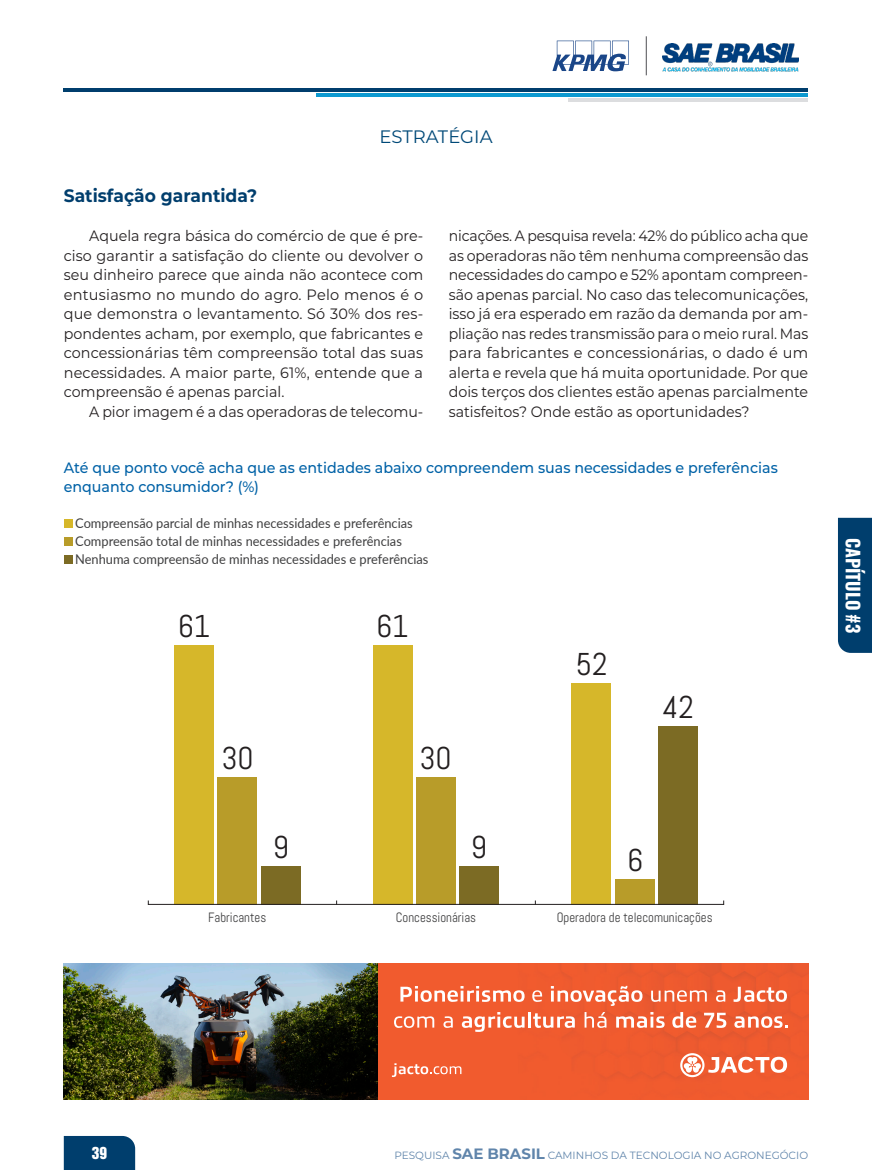
<style>
.page{position:relative;width:872px;height:1170px;background:#fff}
.page>*{position:absolute;margin:0;border:0;box-sizing:border-box;transform-origin:0 0}
.t1{font:31.5px "Abel";color:#231f20}
.t2{font:700 18px "Montserrat";color:#003e6d;scale:.95 1}
.t3{font:700 18px "Oswald";color:#fff}
.t4{font:18px "Montserrat";color:#004978}
.t5{font:15.3px "Helvetica Inserat LT Std";color:#fff}
.t6{font:15px/19.5px "Montserrat";color:#231f20;text-align:justify;scale:.94 1}
.t7{font:15px/19.5px "Montserrat";color:#231f20;text-align:justify;scale:.95 1}
.t8{font:500 15px/19.5px "Montserrat";color:#0062a7;scale:.95 1}
.t9{font:13.5px/18px "Lato";color:#3e3e3f;scale:.95 1}
.t10{font:13.5px "Abel";color:#3e3e3f;scale:.95 1}
.t11{font:10.5px "Montserrat";color:#6085ab}
.s1{font-weight:700;font-size:15px}
</style>
<div class="page">
<svg style="left:64px;top:91px;width:744px;height:8px"></svg>
<div style="left:64px;top:1136px;width:71px;height:33px;background:#003e6d"></div>
<div style="left:838px;top:518px;width:34px;height:135px;background:#003e6d"></div>
<svg style="left:552px;top:41px;width:77px;height:30px"></svg>
<hr style="left:316px;top:93px;width:492px;height:3px;background:#0d99d0">
<hr style="left:64px;top:88px;width:744px;height:3px;background:#003e6d">
<hr style="left:568px;top:99px;width:240px;height:3px;background:#dcdddf">
<img style="left:662px;top:44px;width:136px;height:28px">
<hr style="left:646px;top:36px;width:1px;height:39px;background:#636366">
<div style="left:378px;top:963px;width:430px;height:136px;background:#f15b2e"></div>
<svg style="left:680px;top:1053px;width:107px;height:24px"></svg>
<svg style="left:400px;top:985px;width:124px;height:16px"></svg>
<svg style="left:532px;top:990px;width:10px;height:11px"></svg>
<svg style="left:551px;top:985px;width:91px;height:20px"></svg>
<svg style="left:651px;top:990px;width:56px;height:11px"></svg>
<svg style="left:716px;top:990px;width:9px;height:11px"></svg>
<svg style="left:733px;top:986px;width:54px;height:15px"></svg>
<svg style="left:394px;top:1016px;width:40px;height:11px"></svg>
<svg style="left:443px;top:1016px;width:10px;height:11px"></svg>
<svg style="left:462px;top:1011px;width:62px;height:20px"></svg>
<hr style="left:528px;top:1011px;width:3px;height:16px;background:#fff">
<svg style="left:533px;top:1013px;width:42px;height:14px"></svg>
<svg style="left:584px;top:1011px;width:22px;height:16px"></svg>
<svg style="left:616px;top:1011px;width:48px;height:16px"></svg>
<svg style="left:672px;top:1011px;width:24px;height:16px"></svg>
<svg style="left:704px;top:1012px;width:22px;height:15px"></svg>
<svg style="left:734px;top:1016px;width:53px;height:11px"></svg>
<svg style="left:392px;top:1063px;width:69px;height:13px"></svg>
<img style="left:64px;top:963px;width:314px;height:136px">
<div style="left:174px;top:645px;width:39px;height:259px;background:#d6b72a"></div>
<div style="left:218px;top:776px;width:39px;height:128px;background:#b89c29"></div>
<div style="left:261px;top:866px;width:39px;height:38px;background:#7c6b24"></div>
<div style="left:373px;top:645px;width:39px;height:259px;background:#d6b72a"></div>
<div style="left:416px;top:776px;width:39px;height:128px;background:#b89c29"></div>
<div style="left:460px;top:866px;width:39px;height:38px;background:#7c6b24"></div>
<div style="left:572px;top:683px;width:39px;height:221px;background:#d6b72a"></div>
<div style="left:615px;top:879px;width:39px;height:25px;background:#b89c29"></div>
<div style="left:658px;top:725px;width:39px;height:179px;background:#7c6b24"></div>
<div style="left:64px;top:519px;width:8px;height:8px;background:#d6b72a"></div>
<div style="left:64px;top:537px;width:8px;height:8px;background:#b89c29"></div>
<div style="left:64px;top:555px;width:8px;height:8px;background:#7c6b24"></div>
<hr style="left:148px;top:903px;width:576px;height:1px;background:#231f20">
<p class="t4" style="left:379px;top:124px;width:115px">ESTRATÉGIA</p>
<p class="t2" style="left:64px;top:183px;width:205px">Satisfação garantida?</p>
<p class="t7" style="left:64px;top:225px;width:380px;text-indent:26px">Aquela regra básica do comércio de que é pre&shy;ciso garantir a satisfação do cliente ou devolver o seu dinheiro parece que ainda não acontece com entusiasmo no mundo do agro. Pelo menos é o que demonstra o levantamento. Só 30% dos res&shy;pondentes acham, por exemplo, que fabricantes e concessionárias têm compreensão total das suas necessidades. A maior parte, 61%, entende que a compreensão é apenas parcial.</p>
<p class="t6" style="left:89px;top:401px;width:357px">A pior imagem é a das operadoras de telecomu-</p>
<p class="t6" style="left:449px;top:225px;width:384px">nicações. A pesquisa revela: 42% do público acha que as operadoras não têm nenhuma compreensão das necessidades do campo e 52% apontam compreen&shy;são apenas parcial. No caso das telecomunicações, isso já era esperado em razão da demanda por am&shy;pliação nas redes transmissão para o meio rural. Mas para fabricantes e concessionárias, o dado é um alerta e revela que há muita oportunidade. Por que dois terços dos clientes estão apenas parcialmente satisfeitos? Onde estão as oportunidades?</p>
<p class="t8" style="left:64px;top:457px;width:753px">Até que ponto você acha que as entidades abaixo compreendem suas necessidades e preferências enquanto consumidor? (%)</p>
<p class="t9" style="left:75px;top:513px;width:373px">Compreensão parcial de minhas necessidades e preferências<br>Compreensão total de minhas necessidades e preferências<br>Nenhuma compreensão de minhas necessidades e preferências</p>
<h1 class="t1" style="left:178px;top:606px;width:34px">61</h1>
<h1 class="t1" style="left:221px;top:737px;width:34px">30</h1>
<h1 class="t1" style="left:273px;top:827px;width:18px">9</h1>
<h1 class="t1" style="left:376px;top:606px;width:34px">61</h1>
<h1 class="t1" style="left:419px;top:737px;width:34px">30</h1>
<h1 class="t1" style="left:471px;top:827px;width:18px">9</h1>
<h1 class="t1" style="left:576px;top:644px;width:33px">52</h1>
<h1 class="t1" style="left:662px;top:686px;width:33px">42</h1>
<h1 class="t1" style="left:627px;top:839px;width:18px">6</h1>
<p class="t10" style="left:208px;top:908px;width:63px">Fabricantes</p>
<p class="t10" style="left:396px;top:908px;width:86px">Concessionárias</p>
<p class="t10" style="left:557px;top:908px;width:166px">Operadora de telecomunicações</p>
<p class="t3" style="left:862px;top:537px;width:97px;rotate:90deg">CAPÍTULO #3</p>
<p class="t5" style="left:92px;top:1143px;width:17px">39</p>
<p class="t11" style="left:394px;top:1147px;width:415px">PESQUISA <span class="s1">SAE BRASIL</span> CAMINHOS DA TECNOLOGIA NO AGRONEGÓCIO</p>
</div>
